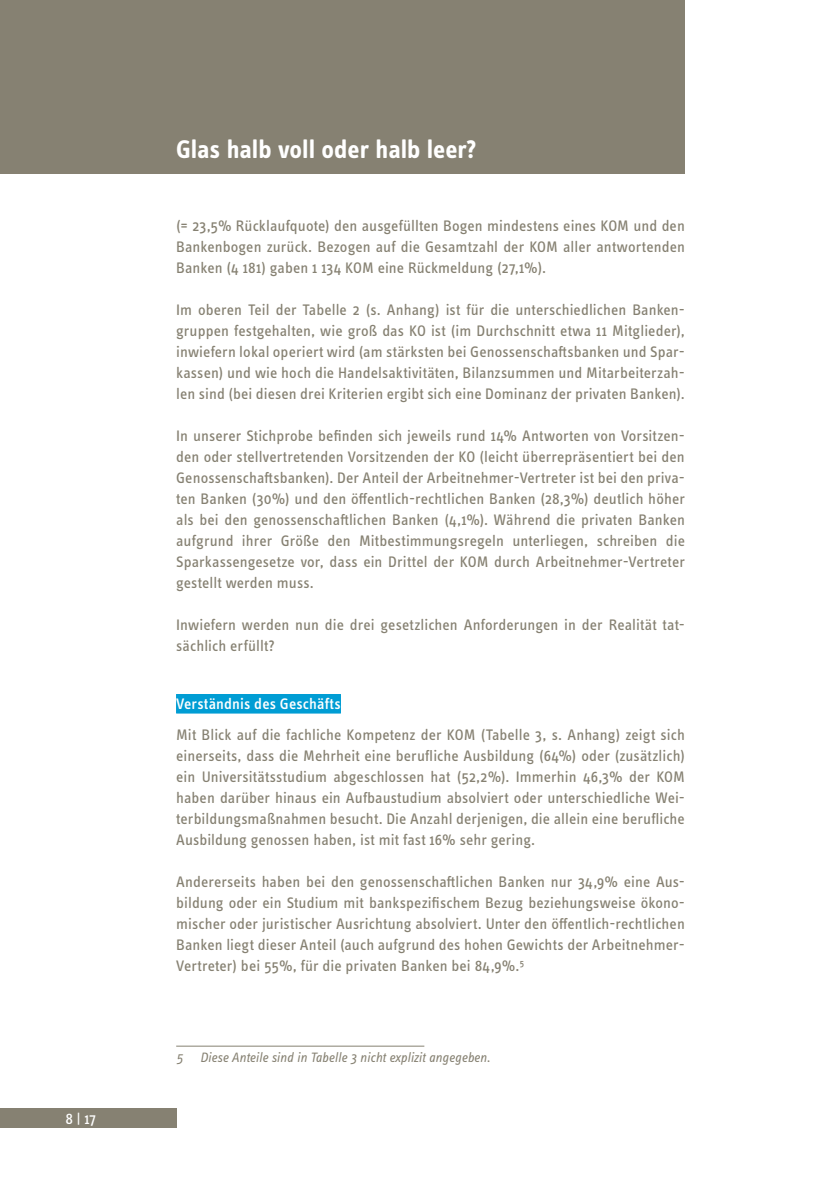
<style>
.page{position:relative;width:814px;height:1181px;background:#fff}
.page>*{position:absolute;margin:0;border:0;box-sizing:border-box;transform-origin:0 0}
.t1{font:700 26.25px "Info OT Text";color:#fff}
.t2{font:15.75px/21px "Info OT Text";letter-spacing:.005em;color:#868172;text-align:justify}
.t3{font:500 15.75px "Info OT Text";letter-spacing:.01em;color:#fff}
.t4{font:15.75px "Info OT Text";color:#fff}
.t5{font:italic 14px "Info OT Text";color:#868172}
</style>
<div class="page">
<div style="left:0;top:0;width:685px;height:174px;background:#868172"></div>
<div style="left:0;top:1107px;width:176px;height:20px;background:#868172"></div>
<div style="left:176px;top:694px;width:165px;height:19px;background:#009dd4"></div>
<hr style="left:176px;top:1046px;width:248px;height:1px;background:#868172">
<p class="t4" style="left:65px;top:1109px;width:32px">8 | 17</p>
<h1 class="t1" style="left:176px;top:133px;width:302px">Glas halb voll oder halb leer?</h1>
<p class="t2" style="left:176px;top:215px;width:510px">(= 23,5% Rücklaufquote) den ausgefüllten Bogen mindestens eines KOM und den Bankenbogen zurück. Bezogen auf die Gesamtzahl der KOM aller antwortenden Banken (4 181) gaben 1 134 KOM eine Rückmeldung (27,1%).</p>
<p class="t2" style="left:176px;top:299px;width:510px">Im oberen Teil der Tabelle 2 (s. Anhang) ist für die unterschiedlichen Banken&shy;gruppen festgehalten, wie groß das KO ist (im Durchschnitt etwa 11 Mitglieder), inwiefern lokal operiert wird (am stärksten bei Genossenschaftsbanken und Spar&shy;kassen) und wie hoch die Handelsaktivitäten, Bilanzsummen und Mitarbeiterzah&shy;len sind (bei diesen drei Kriterien ergibt sich eine Dominanz der privaten Banken).</p>
<p class="t2" style="left:176px;top:425px;width:510px">In unserer Stichprobe befinden sich jeweils rund 14% Antworten von Vorsitzen&shy;den oder stellvertretenden Vorsitzenden der KO (leicht überrepräsentiert bei den Genossenschaftsbanken). Der Anteil der Arbeitnehmer-Vertreter ist bei den priva&shy;ten Banken (30%) und den öffentlich-rechtlichen Banken (28,3%) deutlich höher als bei den genossenschaftlichen Banken (4,1%). Während die privaten Banken aufgrund ihrer Größe den Mitbestimmungsregeln unterliegen, schreiben die Sparkassengesetze vor, dass ein Drittel der KOM durch Arbeitnehmer-Vertreter gestellt werden muss.</p>
<p class="t2" style="left:176px;top:614px;width:510px">Inwiefern werden nun die drei gesetzlichen Anforderungen in der Realität tat&shy;sächlich erfüllt?</p>
<p class="t3" style="left:176px;top:694px;width:166px">Verständnis des Geschäfts</p>
<p class="t2" style="left:176px;top:724px;width:510px">Mit Blick auf die fachliche Kompetenz der KOM (Tabelle 3, s. Anhang) zeigt sich einerseits, dass die Mehrheit eine berufliche Ausbildung (64%) oder (zusätzlich) ein Universitätsstudium abgeschlossen hat (52,2%). Immerhin 46,3% der KOM haben darüber hinaus ein Aufbaustudium absolviert oder unterschiedliche Wei&shy;terbildungsmaßnahmen besucht. Die Anzahl derjenigen, die allein eine berufliche Ausbildung genossen haben, ist mit fast 16% sehr gering.</p>
<p class="t2" style="left:176px;top:871px;width:510px">Andererseits haben bei den genossenschaftlichen Banken nur 34,9% eine Aus&shy;bildung oder ein Studium mit bankspezifischem Bezug beziehungsweise ökono&shy;mischer oder juristischer Ausrichtung absolviert. Unter den öffentlich-rechtlichen Banken liegt dieser Anteil (auch aufgrund des hohen Gewichts der Arbeitnehmer-Vertreter) bei 55%, für die privaten Banken bei 84,9%.<sup>5</sup></p>
<p class="t5" style="left:176px;top:1048px;width:315px">5 Diese Anteile sind in Tabelle 3 nicht explizit angegeben.</p>
</div>
